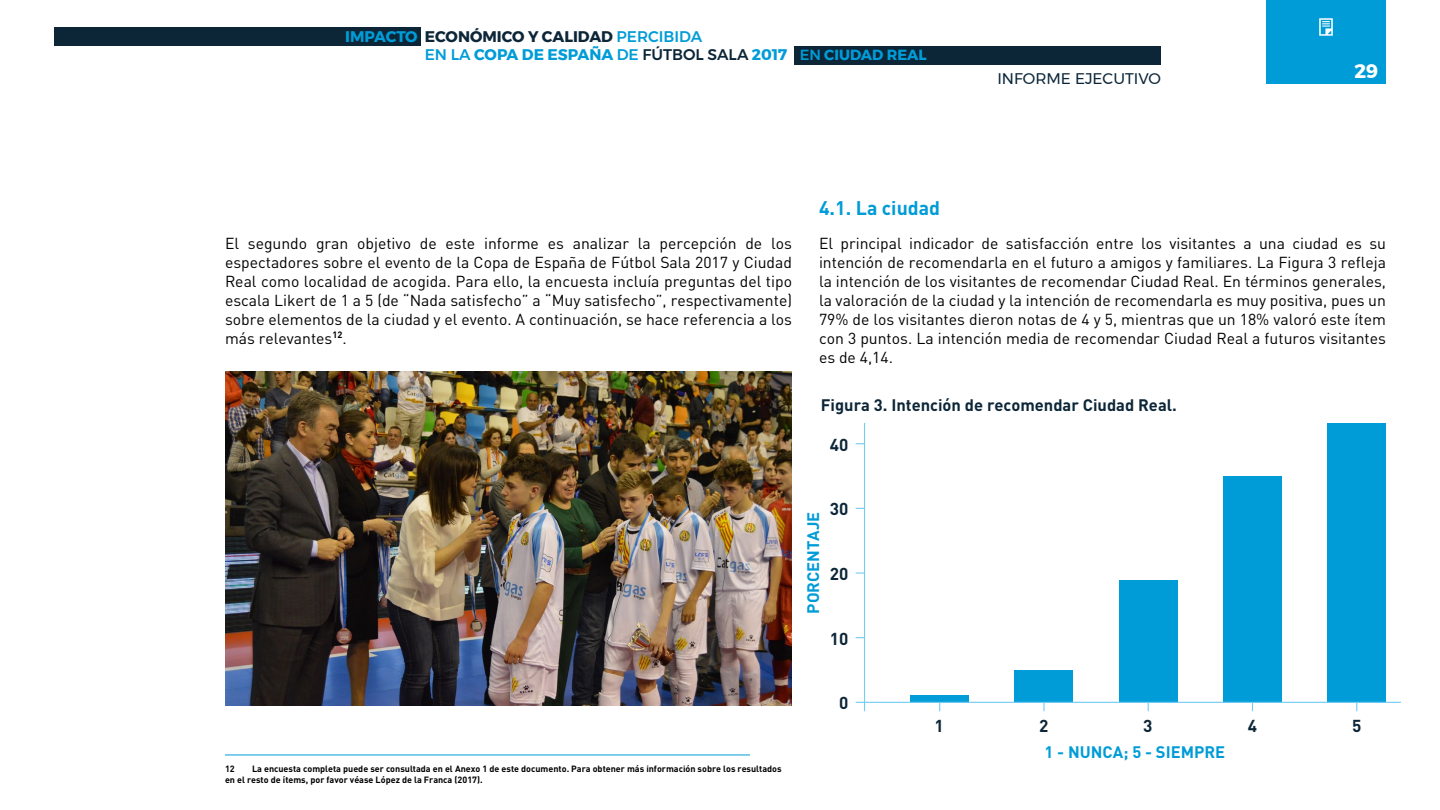
<style>
.page{position:relative;width:1440px;height:810px;background:#fff}
.page>*{position:absolute;margin:0;border:0;box-sizing:border-box;transform-origin:0 0}
.t1{font:700 19.5px "DIN";color:#009cd7}
.t2{font:700 19.5px "Montserrat";color:#fff}
.t3{font:700 17.1px "DIN";color:#0c2638}
.t4{font:700 16.5px "DIN";color:#0c2638}
.t5{font:700 16.5px "DIN";color:#009cd7}
.t6{font:15.75px/18.9px "DIN";color:#000;text-align:justify}
.t7{font:700 15.38px "Montserrat";color:#009cd7}
.t8{font:700 15.38px "Montserrat";color:#0c2638}
.t9{font:15.38px "Montserrat";color:#0c2638}
.t10{font:700 14.62px "Montserrat";color:#009cd7}
.t11{font:700 9px/10.8px "DIN";color:#000}
.s1{font-weight:500;color:#009cd7}
.s2{font-weight:500}
.s3{font-weight:500;color:#0c2638}
</style>
<div class="page">
<div style="left:1266px;top:0;width:120px;height:84px;background:#009cd7"></div>
<svg style="left:1319px;top:18px;width:14px;height:18px"></svg>
<div style="left:795px;top:46px;width:366px;height:19px;background:#0c2638"></div>
<div style="left:54px;top:27px;width:366px;height:19px;background:#0c2638"></div>
<hr style="left:225px;top:755px;width:525px;height:1px;background:#009cd7">
<div style="left:1119px;top:580px;width:58px;height:122px;background:#009cd7"></div>
<div style="left:1015px;top:670px;width:58px;height:32px;background:#009cd7"></div>
<div style="left:911px;top:695px;width:58px;height:7px;background:#009cd7"></div>
<div style="left:1223px;top:476px;width:59px;height:226px;background:#009cd7"></div>
<div style="left:1328px;top:423px;width:58px;height:279px;background:#009cd7"></div>
<hr style="left:856px;top:702px;width:545px;height:1px;background:#75ccf4">
<hr style="left:864px;top:423px;width:1px;height:288px;background:#75ccf4">
<svg style="left:856px;top:572px;width:8px;height:2px"></svg>
<svg style="left:1043px;top:703px;width:2px;height:8px"></svg>
<img style="left:225px;top:371px;width:567px;height:334px">
<p class="t7" style="left:345px;top:24px;width:74px">IMPACTO</p>
<p class="t8" style="left:425px;top:24px;width:279px">ECONÓMICO Y CALIDAD <span class="s1">PERCIBIDA</span></p>
<p class="t7" style="left:425px;top:43px;width:364px"><span class="s2">EN LA</span> COPA DE ESPAÑA <span class="s2">DE</span> <span class="s3">FÚTBOL SALA</span> 2017</p>
<p class="t10" style="left:800px;top:43px;width:128px"><span class="s2">EN</span> CIUDAD REAL</p>
<p class="t9" style="left:997px;top:67px;width:165px">INFORME EJECUTIVO</p>
<p class="t2" style="left:1354px;top:56px;width:26px">29</p>
<p class="t6" style="left:225px;top:234px;width:569px">El segundo gran objetivo de este informe es analizar la percepción de los espectadores sobre el evento de la Copa de España de Fútbol Sala 2017 y Ciudad Real como localidad de acogida. Para ello, la encuesta incluía preguntas del tipo escala Likert de 1 a 5 (de “Nada satisfecho” a “Muy satisfecho”, respectivamente) sobre elementos de la ciudad y el evento. A continuación, se hace referencia a los más relevantes<sup>12</sup>.</p>
<p class="t1" style="left:819px;top:196px;width:123px">4.1. La ciudad</p>
<p class="t6" style="left:819px;top:234px;width:569px">El principal indicador de satisfacción entre los visitantes a una ciudad es su intención de recomendarla en el futuro a amigos y familiares. La Figura 3 refleja la intención de los visitantes de recomendar Ciudad Real. En términos generales, la valoración de la ciudad y la intención de recomendarla es muy positiva, pues un 79% de los visitantes dieron notas de 4 y 5, mientras que un 18% valoró este ítem con 3 puntos. La intención media de recomendar Ciudad Real a futuros visitantes es de 4,14.</p>
<p class="t4" style="left:821px;top:395px;width:358px">Figura 3. Intención de recomendar Ciudad Real.</p>
<p class="t3" style="left:830px;top:434px;width:20px">40</p>
<p class="t11" style="left:225px;top:763px;width:558px;text-indent:27px">La encuesta completa puede ser consultada en el Anexo 1 de este documento. Para obtener más información sobre los resultados en el resto de ítems, por favor véase López de la Franca (2017).</p>
<p class="t11" style="left:225px;top:763px;width:11px">12</p>
<p class="t5" style="left:802px;top:614px;width:104px;rotate:-90deg">PORCENTAJE</p>
<p class="t3" style="left:830px;top:498px;width:20px">30</p>
<p class="t3" style="left:830px;top:563px;width:20px">20</p>
<p class="t3" style="left:830px;top:628px;width:20px">10</p>
<p class="t3" style="left:839px;top:691px;width:11px">0</p>
<p class="t3" style="left:934px;top:715px;width:11px">1</p>
<p class="t3" style="left:1039px;top:715px;width:11px">2</p>
<p class="t3" style="left:1143px;top:715px;width:11px">3</p>
<p class="t3" style="left:1248px;top:715px;width:11px">4</p>
<p class="t3" style="left:1352px;top:715px;width:11px">5</p>
<p class="t5" style="left:1045px;top:741px;width:182px">1 - NUNCA; 5 - SIEMPRE</p>
</div>
